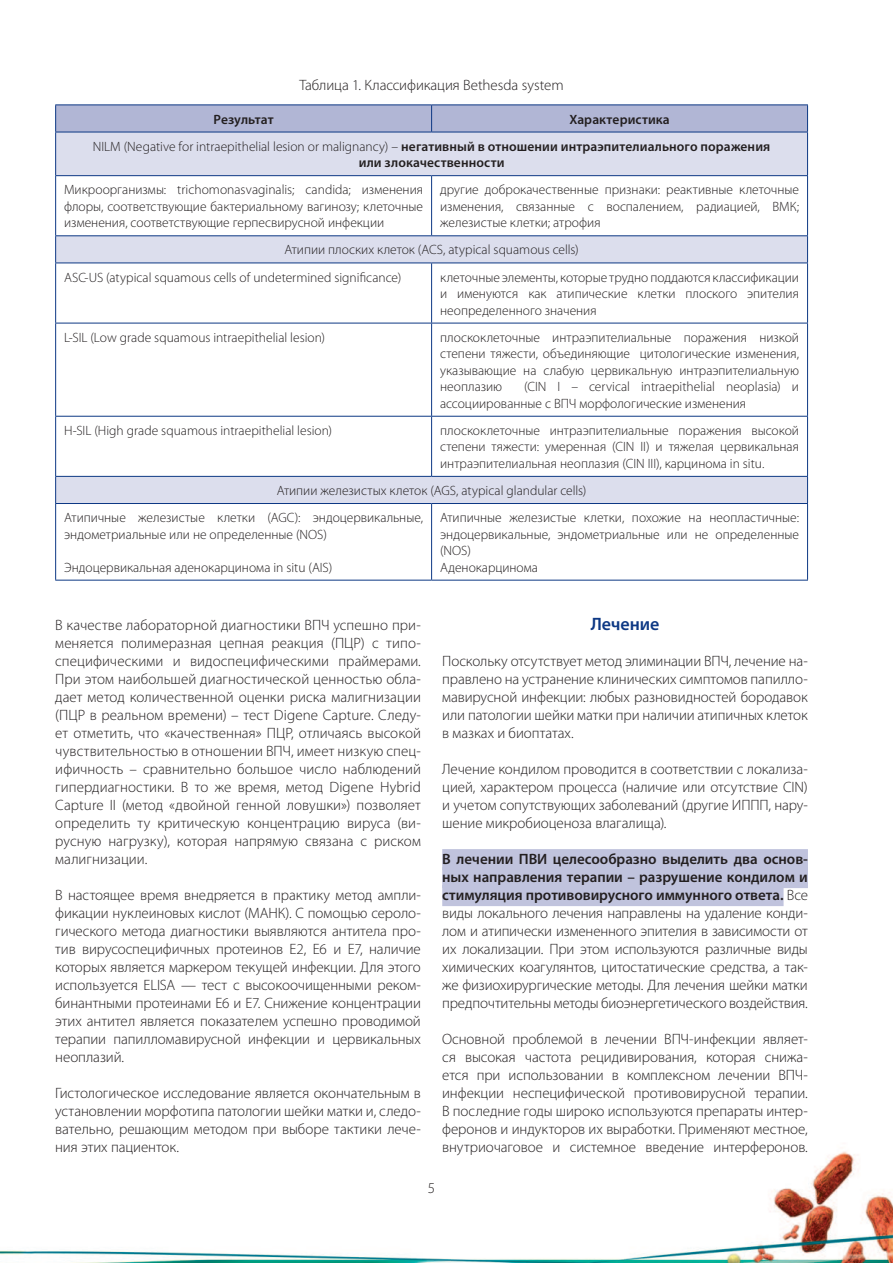
<style>
.page{position:relative;width:893px;height:1263px;background:#fff}
.page>*{position:absolute;margin:0;border:0;box-sizing:border-box;transform-origin:0 0}
.t1{font:600 18px "Myriad Pro";letter-spacing:-.005em;color:#0d3884}
.t2{font:300 15px/18px "Myriad Pro";letter-spacing:-.005em;color:#231f20;text-align:justify}
.t3{font:300 13.5px/16.5px "Myriad Pro";color:#231f20;text-align:justify}
.t4{font:600 13.5px/27.2px "Myriad Pro";letter-spacing:.01em;color:#231f20}
.s1{font-weight:300}
.s2{font-weight:600}
</style>
<div class="page">
<img style="left:0;top:1151px;width:893px;height:112px">
<div style="left:442px;top:849px;width:366px;height:21px;background:#c0c3dd"></div>
<div style="left:442px;top:867px;width:366px;height:21px;background:#c0c3dd"></div>
<div style="left:442px;top:885px;width:342px;height:21px;background:#c0c3dd"></div>
<svg style="left:56px;top:133px;width:751px;height:370px"></svg>
<svg style="left:55px;top:105px;width:753px;height:27px;background:#abb1d2"></svg>
<hr style="left:55px;top:132px;width:377px;height:1px;background:#0d3884">
<hr style="left:55px;top:132px;width:1px;height:43px;background:#0d3884">
<hr style="left:432px;top:132px;width:376px;height:1px;background:#0d3884">
<hr style="left:807px;top:132px;width:1px;height:43px;background:#0d3884">
<hr style="left:55px;top:175px;width:377px;height:1px;background:#0d3884">
<hr style="left:55px;top:176px;width:1px;height:59px;background:#0d3884">
<hr style="left:432px;top:175px;width:376px;height:1px;background:#0d3884">
<hr style="left:431px;top:176px;width:1px;height:59px;background:#0d3884">
<hr style="left:807px;top:176px;width:1px;height:59px;background:#0d3884">
<hr style="left:55px;top:235px;width:377px;height:1px;background:#0d3884">
<svg style="left:55px;top:236px;width:1px;height:27px"></svg>
<hr style="left:432px;top:235px;width:376px;height:1px;background:#0d3884">
<svg style="left:807px;top:236px;width:1px;height:27px"></svg>
<hr style="left:55px;top:263px;width:377px;height:1px;background:#0d3884">
<hr style="left:55px;top:263px;width:1px;height:60px;background:#0d3884">
<hr style="left:432px;top:263px;width:376px;height:1px;background:#0d3884">
<hr style="left:431px;top:263px;width:1px;height:60px;background:#0d3884">
<hr style="left:807px;top:263px;width:1px;height:60px;background:#0d3884">
<hr style="left:55px;top:323px;width:377px;height:1px;background:#0d3884">
<hr style="left:55px;top:323px;width:1px;height:93px;background:#0d3884">
<hr style="left:432px;top:323px;width:376px;height:1px;background:#0d3884">
<hr style="left:431px;top:323px;width:1px;height:93px;background:#0d3884">
<hr style="left:807px;top:323px;width:1px;height:93px;background:#0d3884">
<hr style="left:55px;top:416px;width:377px;height:1px;background:#0d3884">
<hr style="left:55px;top:417px;width:1px;height:59px;background:#0d3884">
<hr style="left:432px;top:416px;width:376px;height:1px;background:#0d3884">
<hr style="left:431px;top:417px;width:1px;height:59px;background:#0d3884">
<hr style="left:807px;top:417px;width:1px;height:59px;background:#0d3884">
<hr style="left:55px;top:476px;width:377px;height:1px;background:#0d3884">
<svg style="left:55px;top:477px;width:1px;height:26px"></svg>
<hr style="left:432px;top:476px;width:376px;height:1px;background:#0d3884">
<svg style="left:807px;top:477px;width:1px;height:26px"></svg>
<hr style="left:55px;top:503px;width:377px;height:1px;background:#0d3884">
<hr style="left:55px;top:504px;width:1px;height:76px;background:#0d3884">
<hr style="left:432px;top:503px;width:376px;height:1px;background:#0d3884">
<hr style="left:431px;top:504px;width:1px;height:76px;background:#0d3884">
<hr style="left:807px;top:504px;width:1px;height:76px;background:#0d3884">
<hr style="left:55px;top:580px;width:377px;height:1px;background:#0d3884">
<hr style="left:432px;top:580px;width:376px;height:1px;background:#0d3884">
<p class="t2" style="left:299px;top:76px;width:266px">Таблица 1. Классификация Bethesda system</p>
<p class="t4" style="left:214px;top:105px;width:62px">Результат</p>
<p class="t4" style="left:93px;top:105px;width:679px;text-indent:477px">Характеристика<br><span class="s1">NILM (Negative for intraepithelial lesion or malignancy) –</span> негативный в отношении интраэпителиального поражения</p>
<p class="t4" style="left:359px;top:149px;width:147px">или злокачественности</p>
<p class="t3" style="left:64px;top:182px;width:360px">Микроорганизмы: trichomonasvaginalis; candida; изменения флоры, соответствующие бактериальному вагинозу; клеточные изменения, соответствующие герпесвирусной инфекции</p>
<p class="t3" style="left:440px;top:182px;width:360px">другие доброкачественные признаки: реактивные клеточные изменения, связанные с воспалением, радиацией, ВМК; железистые клетки; атрофия</p>
<p class="t3" style="left:64px;top:237px;width:516px;line-height:27.2px;text-indent:220px">Атипии плоских клеток (ACS, atypical squamous cells)<br>ASC-US (atypical squamous cells of undetermined significance)</p>
<p class="t3" style="left:440px;top:269px;width:360px">клеточные элементы, которые трудно поддаются классификации и именуются как атипические клетки плоского эпителия неопределенного значения</p>
<p class="t3" style="left:64px;top:329px;width:263px">L-SIL (Low grade squamous intraepithelial lesion)</p>
<p class="t3" style="left:440px;top:329px;width:360px">плоскоклеточные интраэпителиальные поражения низкой степени тяжести, объединяющие цитологические изменения, указывающие на слабую цервикальную интраэпителиальную неоплазию</p>
<p class="t3" style="left:440px;top:379px;width:360px;text-indent:84px">(CIN I – cervical intraepithelial neoplasia) и ассоциированные с ВПЧ морфологические изменения</p>
<p class="t3" style="left:64px;top:422px;width:270px">H-SIL (High grade squamous intraepithelial lesion)</p>
<p class="t3" style="left:440px;top:422px;width:360px">плоскоклеточные интраэпителиальные поражения высокой степени тяжести: умеренная (CIN II) и тяжелая цервикальная интраэпителиальная неоплазия (CIN III), карцинома in situ.</p>
<p class="t3" style="left:64px;top:477px;width:524px;line-height:27.2px;text-indent:213px">Атипии железистых клеток (AGS, atypical glandular cells)<br>Атипичные железистые клетки (AGC): эндоцервикальные,</p>
<p class="t3" style="left:64px;top:526px;width:264px">эндометриальные или не определенные (NOS)</p>
<p class="t3" style="left:64px;top:559px;width:270px">Эндоцервикальная аденокарцинома in situ (AIS)</p>
<p class="t3" style="left:440px;top:510px;width:360px;text-align:left">Атипичные железистые клетки, похожие на неопластичные: эндоцервикальные, эндометриальные или не определенные (NOS)<br>Аденокарцинома</p>
<p class="t2" style="left:55px;top:616px;width:367px">В качестве лабораторной диагностики ВПЧ успешно при&shy;меняется полимеразная цепная реакция (ПЦР) с типо&shy;специфическими и видоспецифическими праймерами.<br>При этом наибольшей диагностической ценностью обла&shy;дает метод количественной оценки риска малигнизации (ПЦР в реальном времени) – тест Digene Capture. Следу&shy;ет отметить, что «качественная» ПЦР, отличаясь высокой чувствительностью в отношении ВПЧ, имеет низкую спец&shy;ифичность – сравнительно большое число наблюдений гипердиагностики. В то же время, метод Digene Hybrid Capture II (метод «двойной генной ловушки») позволяет определить ту критическую концентрацию вируса (ви&shy;русную нагрузку), которая напрямую связана с риском малигнизации.</p>
<p class="t2" style="left:55px;top:886px;width:367px">В настоящее время внедряется в практику метод ампли&shy;фикации нуклеиновых кислот (МАНК). С помощью сероло&shy;гического метода диагностики выявляются антитела про&shy;тив вирусоспецифичных протеинов Е2, Е6 и Е7, наличие которых является маркером текущей инфекции. Для этого используется ЕLISA — тест с высокоочищенными реком&shy;бинантными протеинами Е6 и Е7. Снижение концентрации этих антител является показателем успешно проводимой терапии папилломавирусной инфекции и цервикальных неоплазий.</p>
<p class="t2" style="left:55px;top:1084px;width:367px">Гистологическое исследование является окончательным в установлении морфотипа патологии шейки матки и, следо&shy;вательно, решающим методом при выборе тактики лече&shy;ния этих пациенток.</p>
<p class="t1" style="left:591px;top:613px;width:70px">Лечение</p>
<p class="t2" style="left:442px;top:652px;width:367px">Поскольку отсутствует метод элиминации ВПЧ, лечение на&shy;правлено на устранение клинических симптомов папилло&shy;мавирусной инфекции: любых разновидностей бородавок или патологии шейки матки при наличии атипичных клеток в мазках и биоптатах.</p>
<p class="t2" style="left:442px;top:760px;width:367px">Лечение кондилом проводится в соответствии с локализа&shy;цией, характером процесса (наличие или отсутствие CIN) и учетом сопутствующих заболеваний (другие ИППП, нару&shy;шение микробиоценоза влагалища).</p>
<p class="t2" style="left:442px;top:850px;width:367px"><span class="s2">В лечении ПВИ целесообразно выделить два основ&shy;ных направления терапии – разрушение кондилом и стимуляция противовирусного иммунного ответа.</span> Все виды локального лечения направлены на удаление конди&shy;лом и атипически измененного эпителия в зависимости от их локализации. При этом используются различные виды химических коагулянтов, цитостатические средства, а так&shy;же физиохирургические методы. Для лечения шейки матки предпочтительны методы биоэнергетического воздействия.</p>
<p class="t2" style="left:442px;top:1030px;width:367px">Основной проблемой в лечении ВПЧ-инфекции являет&shy;ся высокая частота рецидивирования, которая снижа&shy;ется при использовании в комплексном лечении ВПЧ&shy;инфекции неспецифической противовирусной терапии.<br>В последние годы широко используются препараты интер&shy;феронов и индукторов их выработки. Применяют местное, внутриочаговое и системное введение интерферонов.</p>
<p class="t2" style="left:428px;top:1180px;width:9px">5</p>
</div>
